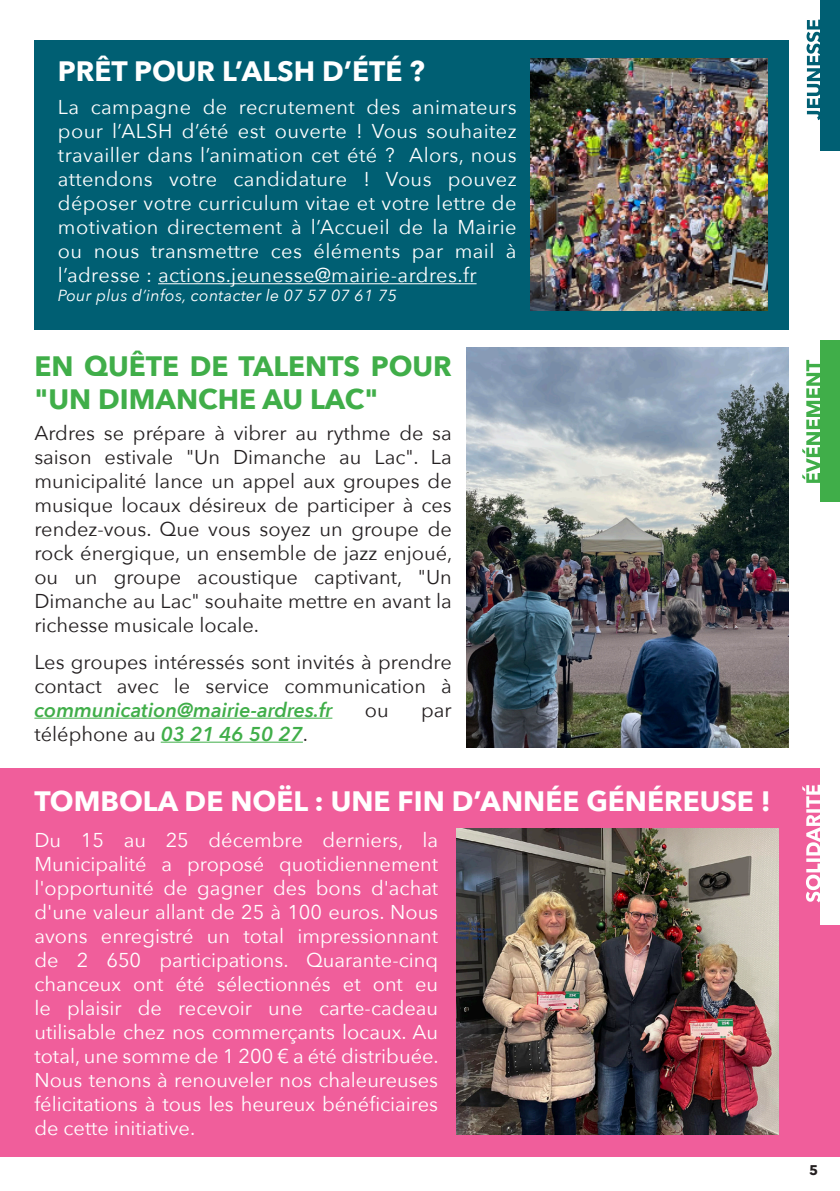
<style>
.page{position:relative;width:840px;height:1191px;background:#fff}
.page>*{position:absolute;margin:0;border:0;box-sizing:border-box;transform-origin:0 0}
.t1{font:700 28px "Avenir Next";color:#fff}
.t2{font:700 28px/33.6px "Avenir Next";color:#40ae49}
.t3{font:20px/24px "Avenir Next";color:#fff;text-align:justify}
.t4{font:20px/24px "Avenir Next";color:#231f20;text-align:justify}
.t5{font:italic 16px "Avenir Next";letter-spacing:.02em;color:#fff}
.t6{font:700 14px "Avenir Next";color:#231f20}
.s1{font-weight:600;font-style:italic;color:#40ae49}
</style>
<div class="page">
<div style="left:0;top:768px;width:839px;height:388px;background:#f05e9b"></div>
<svg style="left:806px;top:20px;width:13px;height:100px"></svg>
<div style="left:34px;top:40px;width:754px;height:290px;background:#005f73"></div>
<img style="left:530px;top:59px;width:237px;height:252px">
<hr style="left:158px;top:283px;width:318px;height:1px;background:#fff">
<div style="left:819px;top:0;width:20px;height:150px;background:#005f73"></div>
<div style="left:819px;top:763px;width:20px;height:161px;background:#fff"></div>
<svg style="left:802px;top:785px;width:18px;height:117px"></svg>
<img style="left:456px;top:828px;width:322px;height:306px">
<div style="left:819px;top:340px;width:20px;height:162px;background:#40ae49"></div>
<svg style="left:802px;top:360px;width:18px;height:123px"></svg>
<img style="left:466px;top:348px;width:322px;height:399px">
<hr style="left:34px;top:717px;width:298px;height:1px;background:#40ae49">
<hr style="left:161px;top:741px;width:142px;height:1px;background:#40ae49">
<p class="t1" style="left:58px;top:47px;width:368px">PRÊT POUR L’ALSH D’ÉTÉ ?</p>
<p class="t3" style="left:58px;top:94px;width:460px">La campagne de recrutement des animateurs pour l’ALSH d’été est ouverte ! Vous souhaitez travailler dans l’animation cet été ? Alors, nous attendons votre candidature ! Vous pouvez déposer votre curriculum vitae et votre lettre de motivation directement à l’Accueil de la Mairie ou nous transmettre ces éléments par mail à l’adresse : actions.jeunesse@mairie-ardres.fr</p>
<p class="t5" style="left:58px;top:282px;width:340px">Pour plus d’infos, contacter le 07 57 07 61 75</p>
<p class="t2" style="left:34px;top:349px;width:418px">EN QUÊTE DE TALENTS POUR "UN DIMANCHE AU LAC"</p>
<p class="t4" style="left:34px;top:420px;width:419px">Ardres se prépare à vibrer au rythme de sa saison estivale "Un Dimanche au Lac". La municipalité lance un appel aux groupes de musique locaux désireux de participer à ces rendez-vous. Que vous soyez un groupe de rock énergique, un ensemble de jazz enjoué, ou un groupe acoustique captivant, "Un Dimanche au Lac" souhaite mettre en avant la richesse musicale locale.</p>
<p class="t4" style="left:34px;top:649px;width:418px">Les groupes intéressés sont invités à prendre contact avec le service communication à <span class="s1">communication@mairie-ardres.fr</span></p>
<p class="t4" style="left:364px;top:697px;width:25px">ou</p>
<p class="t4" style="left:421px;top:697px;width:32px">par</p>
<p class="t4" style="left:34px;top:721px;width:275px">téléphone au <span class="s1">03 21 46 50 27</span>.</p>
<p class="t1" style="left:34px;top:776px;width:737px">TOMBOLA DE NOËL : UNE FIN D’ANNÉE GÉNÉREUSE !</p>
<p class="t3" style="left:34px;top:826px;width:405px">Du 15 au 25 décembre derniers, la Municipalité a proposé quotidiennement l'opportunité de gagner des bons d'achat d'une valeur allant de 25 à 100 euros. Nous avons enregistré un total impressionnant de 2 650 participations. Quarante-cinq chanceux ont été sélectionnés et ont eu le plaisir de recevoir une carte-cadeau utilisable chez nos commerçants locaux. Au total, une somme de 1 200 € a été distribuée.<br>Nous tenons à renouveler nos chaleureuses félicitations à tous les heureux bénéficiaires de cette initiative.</p>
<p class="t6" style="left:808px;top:1157px;width:11px">5</p>
</div>
